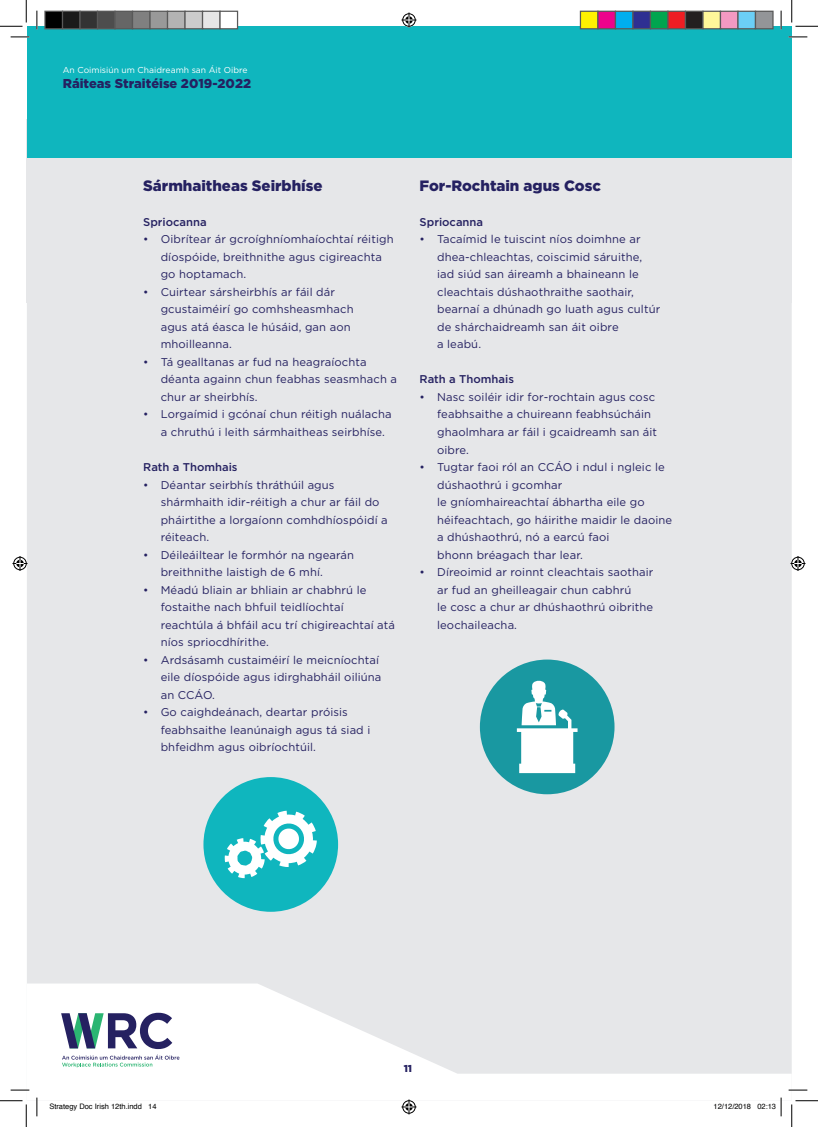
<style>
.page{position:relative;width:818px;height:1127px;background:#fff}
.page>*{position:absolute;margin:0;border:0;box-sizing:border-box;transform-origin:0 0}
.t1{font:900 15px "Gotham";color:#252161}
.t2{font:900 12.88px "Gotham";color:#252161}
.t3{font:11.25px/17.5px "Gotham";letter-spacing:.01em;color:#252161}
.t4{font:500 11.25px "Gotham";color:#252161}
.t5{font:900 10px "Gotham";color:#252161}
.t6{font:8.62px "Gotham";color:#fff}
.t7{font:7.5px "Helvetica";color:#000}
</style>
<div class="page">
<div style="left:27px;top:158px;width:765px;height:825px;background:#e6e7e9"></div>
<div style="left:27px;top:27px;width:765px;height:131px;background:#0fb6be"></div>
<svg style="left:27px;top:983px;width:765px;height:108px;fill:#e6e7e9"></svg>
<svg style="left:62px;top:1054px;width:117px;height:13px"></svg>
<svg style="left:61px;top:1012px;width:111px;height:36px"></svg>
<div style="left:203px;top:776px;width:135px;height:135px;background:#0fb6be;border-radius:50%"></div>
<div style="left:480px;top:659px;width:134px;height:135px;background:#1998a1;border-radius:50%"></div>
<svg style="left:517px;top:680px;width:60px;height:93px"></svg>
<svg style="left:225px;top:810px;width:92px;height:67px"></svg>
<svg style="left:11px;top:36px;width:18px;height:2px"></svg>
<svg style="left:788px;top:36px;width:19px;height:2px"></svg>
<svg style="left:11px;top:1088px;width:18px;height:2px"></svg>
<svg style="left:788px;top:1088px;width:19px;height:2px"></svg>
<svg style="left:36px;top:11px;width:2px;height:18px"></svg>
<svg style="left:36px;top:1097px;width:2px;height:18px"></svg>
<svg style="left:780px;top:11px;width:2px;height:18px"></svg>
<svg style="left:0;top:0;width:27px;height:27px"></svg>
<svg style="left:0;top:1100px;width:27px;height:26px"></svg>
<svg style="left:791px;top:0;width:27px;height:27px"></svg>
<svg style="left:791px;top:1100px;width:27px;height:26px"></svg>
<svg style="left:401px;top:13px;width:15px;height:15px"></svg>
<svg style="left:401px;top:1099px;width:15px;height:15px"></svg>
<svg style="left:13px;top:556px;width:15px;height:15px"></svg>
<svg style="left:790px;top:556px;width:15px;height:15px"></svg>
<div style="left:45px;top:11px;width:18px;height:18px;background:#000"></div>
<div style="left:44px;top:11px;width:19px;height:18px;border:1px solid #595959"></div>
<div style="left:63px;top:11px;width:17px;height:18px;background:#1a1a1a"></div>
<div style="left:62px;top:11px;width:19px;height:18px;border:1px solid #595959"></div>
<div style="left:80px;top:11px;width:18px;height:18px;background:#333"></div>
<div style="left:79px;top:11px;width:19px;height:18px;border:1px solid #595959"></div>
<div style="left:98px;top:11px;width:17px;height:18px;background:#4d4d4d"></div>
<div style="left:97px;top:11px;width:19px;height:18px;border:1px solid #595959"></div>
<div style="left:115px;top:11px;width:18px;height:18px;background:#666"></div>
<div style="left:114px;top:11px;width:19px;height:18px;border:1px solid #595959"></div>
<div style="left:133px;top:11px;width:17px;height:18px;background:#808080"></div>
<div style="left:132px;top:11px;width:19px;height:18px;border:1px solid #595959"></div>
<div style="left:150px;top:11px;width:18px;height:18px;background:#999"></div>
<div style="left:149px;top:11px;width:19px;height:18px;border:1px solid #595959"></div>
<div style="left:168px;top:11px;width:17px;height:18px;background:#b3b3b3"></div>
<div style="left:167px;top:11px;width:19px;height:18px;border:1px solid #595959"></div>
<div style="left:185px;top:11px;width:18px;height:18px;background:#ccc"></div>
<div style="left:184px;top:11px;width:19px;height:18px;border:1px solid #595959"></div>
<div style="left:203px;top:11px;width:17px;height:18px;background:#e6e6e6"></div>
<div style="left:202px;top:11px;width:19px;height:18px;border:1px solid #595959"></div>
<div style="left:219px;top:11px;width:19px;height:18px;border:1px solid #595959"></div>
<div style="left:580px;top:11px;width:18px;height:18px;background:#fff101"></div>
<div style="left:580px;top:11px;width:18px;height:18px;border:1px solid #595959"></div>
<div style="left:598px;top:11px;width:17px;height:18px;background:#ed028c"></div>
<div style="left:597px;top:11px;width:19px;height:18px;border:1px solid #595959"></div>
<div style="left:615px;top:11px;width:18px;height:18px;background:#00aeef"></div>
<div style="left:615px;top:11px;width:18px;height:18px;border:1px solid #595959"></div>
<div style="left:633px;top:11px;width:17px;height:18px;background:#2e3092"></div>
<div style="left:632px;top:11px;width:19px;height:18px;border:1px solid #595959"></div>
<div style="left:650px;top:11px;width:18px;height:18px;background:#00a54f"></div>
<div style="left:650px;top:11px;width:18px;height:18px;border:1px solid #595959"></div>
<div style="left:668px;top:11px;width:17px;height:18px;background:#ee1d23"></div>
<div style="left:667px;top:11px;width:19px;height:18px;border:1px solid #595959"></div>
<div style="left:685px;top:11px;width:18px;height:18px;background:#231f20"></div>
<div style="left:685px;top:11px;width:18px;height:18px;border:1px solid #595959"></div>
<div style="left:703px;top:11px;width:17px;height:18px;background:#fff79a"></div>
<div style="left:702px;top:11px;width:19px;height:18px;border:1px solid #595959"></div>
<div style="left:720px;top:11px;width:18px;height:18px;background:#f499c2"></div>
<div style="left:720px;top:11px;width:18px;height:18px;border:1px solid #595959"></div>
<div style="left:738px;top:11px;width:17px;height:18px;background:#6bcff6"></div>
<div style="left:737px;top:11px;width:19px;height:18px;border:1px solid #595959"></div>
<div style="left:755px;top:11px;width:18px;height:18px;background:#939598"></div>
<div style="left:755px;top:11px;width:18px;height:18px;border:1px solid #595959"></div>
<svg style="left:780px;top:1097px;width:2px;height:18px"></svg>
<p class="t6" style="left:63px;top:64px;width:186px">An Coimisiún um Chaidreamh san Áit Oibre</p>
<p class="t2" style="left:63px;top:75px;width:190px">Ráiteas Straitéise 2019-2022</p>
<h1 class="t1" style="left:143px;top:175px;width:181px">Sármhaitheas Seirbhíse</h1>
<p class="t4" style="left:143px;top:215px;width:65px">Spriocanna</p>
<p class="t3" style="left:161px;top:230px;width:234px;text-indent:-18px">• Oibrítear ár gcroíghníomhaíochtaí réitigh díospóide, breithnithe agus cigireachta go hoptamach.</p>
<p class="t3" style="left:161px;top:283px;width:194px;text-indent:-18px">• Cuirtear sársheirbhís ar fáil dár gcustaiméirí go comhsheasmhach agus atá éasca le húsáid, gan aon mhoilleanna.</p>
<p class="t3" style="left:161px;top:353px;width:238px;text-indent:-18px">• Tá gealltanas ar fud na heagraíochta déanta againn chun feabhas seasmhach a chur ar sheirbhís.</p>
<p class="t3" style="left:161px;top:405px;width:232px;text-indent:-18px">• Lorgaímid i gcónaí chun réitigh nuálacha a chruthú i leith sármhaitheas seirbhíse.</p>
<p class="t4" style="left:143px;top:460px;width:96px">Rath a Thomhais</p>
<p class="t3" style="left:161px;top:475px;width:228px;text-indent:-18px">• Déantar seirbhís thráthúil agus shármhaith idir-réitigh a chur ar fáil do pháirtithe a lorgaíonn comhdhíospóidí a réiteach.</p>
<p class="t3" style="left:161px;top:545px;width:195px;text-indent:-18px">• Déileáiltear le formhór na ngearán breithnithe laistigh de 6 mhí.</p>
<p class="t3" style="left:161px;top:580px;width:236px;text-indent:-18px">• Méadú bliain ar bhliain ar chabhrú le fostaithe nach bhfuil teidlíochtaí reachtúla á bhfáil acu trí chigireachtaí atá níos spriocdhírithe.</p>
<p class="t3" style="left:161px;top:650px;width:222px;text-indent:-18px">• Ardsásamh custaiméirí le meicníochtaí eile díospóide agus idirghabháil oiliúna an CCÁO.</p>
<p class="t3" style="left:161px;top:703px;width:211px;text-indent:-18px">• Go caighdeánach, deartar próisis feabhsaithe leanúnaigh agus tá siad i bhfeidhm agus oibríochtúil.</p>
<h1 class="t1" style="left:420px;top:175px;width:183px">For-Rochtain agus Cosc</h1>
<p class="t4" style="left:420px;top:215px;width:65px">Spriocanna</p>
<p class="t3" style="left:437px;top:230px;width:225px;text-indent:-18px">• Tacaímid le tuiscint níos doimhne ar dhea-chleachtas, coiscimid sáruithe, iad siúd san áireamh a bhaineann le cleachtais dúshaothraithe saothair, bearnaí a dhúnadh go luath agus cultúr de shárchaidreamh san áit oibre<br>a leabú.</p>
<p class="t4" style="left:420px;top:373px;width:96px">Rath a Thomhais</p>
<p class="t3" style="left:437px;top:388px;width:222px;text-indent:-18px">• Nasc soiléir idir for-rochtain agus cosc feabhsaithe a chuireann feabhsúcháin ghaolmhara ar fáil i gcaidreamh san áit oibre.</p>
<p class="t3" style="left:437px;top:458px;width:237px;text-indent:-18px">• Tugtar faoi ról an CCÁO i ndul i ngleic le dúshaothrú i gcomhar<br>le gníomhaireachtaí ábhartha eile go héifeachtach, go háirithe maidir le daoine a dhúshaothrú, nó a earcú faoi<br>bhonn bréagach thar lear.</p>
<p class="t3" style="left:437px;top:563px;width:218px;text-indent:-18px">• Díreoimid ar roinnt cleachtais saothair ar fud an gheilleagair chun cabhrú<br>le cosc a chur ar dhúshaothrú oibrithe leochaileacha.</p>
<p class="t5" style="left:404px;top:1061px;width:10px">11</p>
<p class="t7" style="left:49px;top:1100px;width:109px">Strategy Doc Irish 12th.indd 14</p>
<p class="t7" style="left:713px;top:1100px;width:64px">12/12/2018 02:13</p>
</div>
